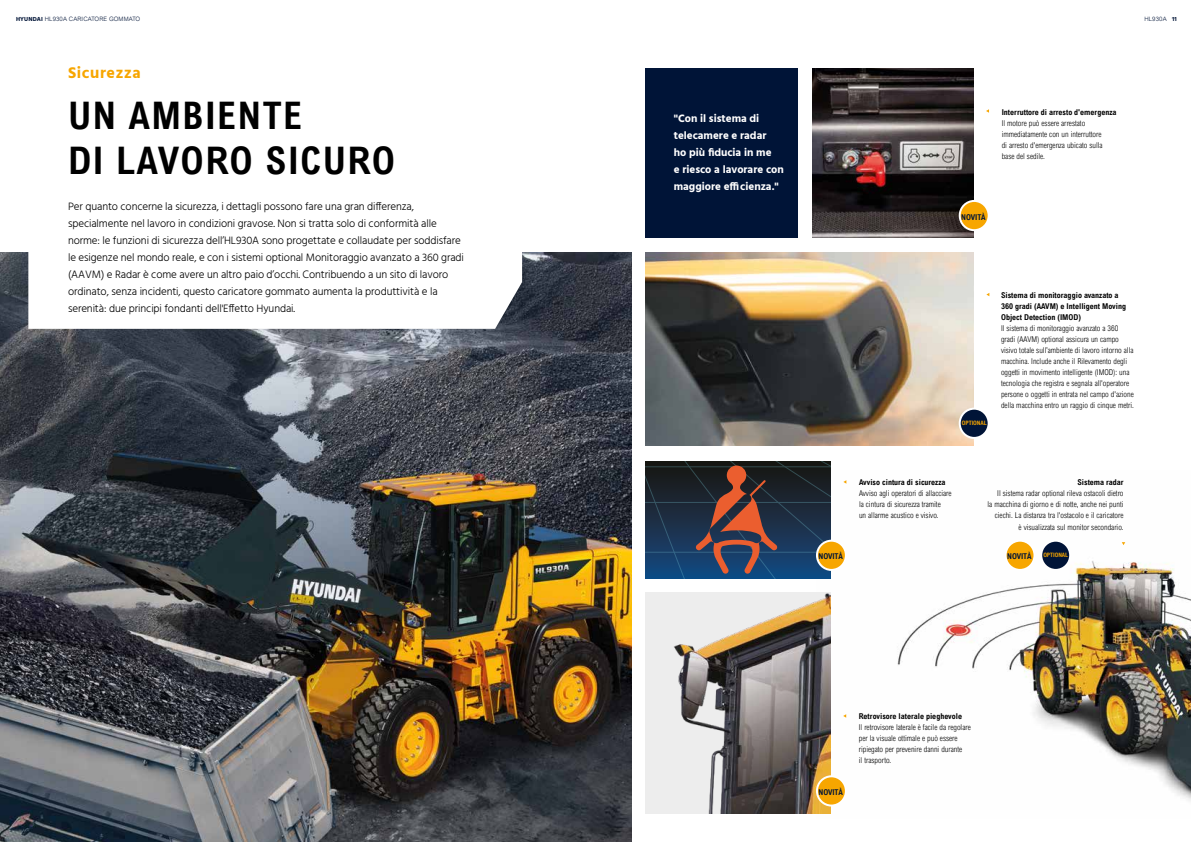
<style>
.page{position:relative;width:1191px;height:842px;background:#fff}
.page>*{position:absolute;margin:0;border:0;box-sizing:border-box;transform-origin:0 0}
.t1{font:700 condensed 38px/45px "Arial";letter-spacing:.04em;color:#000}
.t2{font:700 16px "Hind";letter-spacing:.04em;color:#f7a600}
.t3{font:300 11px/17px "Hind";letter-spacing:-.01em;color:#000}
.t4{font:700 11px/17px "Hind";color:#fff}
.t5{font:300 condensed 8px/11px "Arial";color:#000}
.t6{font:700 condensed 8px/11px "Arial";color:#000}
.t7{font:700 condensed 8px "Arial";letter-spacing:-.01em;color:#001437}
.t8{font:300 6px "Arial";letter-spacing:.02em;color:#001437}
.t9{font:700 condensed 6px "Arial";letter-spacing:-.01em;color:#f7a600}
.s1{font-family:"Hind";font-weight:700}
</style>
<div class="page">
<img style="left:816px;top:471px;width:375px;height:343px">
<img style="left:812px;top:68px;width:161px;height:170px">
<img style="left:0;top:252px;width:631px;height:590px">
<div style="left:645px;top:68px;width:153px;height:170px;background:#001437"></div>
<img style="left:645px;top:592px;width:185px;height:222px">
<svg style="left:645px;top:461px;width:185px;height:117px;background:#313544"></svg>
<svg style="left:843px;top:480px;width:3px;height:4px"></svg>
<svg style="left:28px;top:252px;width:494px;height:77px"></svg>
<svg style="left:843px;top:714px;width:3px;height:4px"></svg>
<svg style="left:1121px;top:542px;width:4px;height:3px"></svg>
<img style="left:645px;top:252px;width:328px;height:193px">
<div style="left:959px;top:201px;width:29px;height:29px;background:#f7a600;border-radius:50%"></div>
<div style="left:958px;top:200px;width:31px;height:31px;border:2px solid #fff;border-radius:50%"></div>
<div style="left:817px;top:541px;width:29px;height:29px;background:#f7a600;border-radius:50%"></div>
<div style="left:816px;top:540px;width:31px;height:31px;border:2px solid #fff;border-radius:50%"></div>
<div style="left:817px;top:776px;width:29px;height:29px;background:#f7a600;border-radius:50%"></div>
<div style="left:816px;top:775px;width:31px;height:31px;border:2px solid #fff;border-radius:50%"></div>
<div style="left:959px;top:409px;width:29px;height:29px;background:#001437;border-radius:50%"></div>
<div style="left:958px;top:408px;width:31px;height:31px;border:2px solid #fff;border-radius:50%"></div>
<div style="left:1005px;top:541px;width:29px;height:29px;background:#f7a600;border-radius:50%"></div>
<div style="left:1004px;top:540px;width:31px;height:31px;border:2px solid #fff;border-radius:50%"></div>
<div style="left:1041px;top:541px;width:29px;height:29px;background:#001437;border-radius:50%"></div>
<div style="left:1040px;top:540px;width:31px;height:31px;border:2px solid #fff;border-radius:50%"></div>
<p class="t8" style="left:16px;top:15px;width:126px"><span class="s1">HYUNDAI</span> HL930A CARICATORE GOMMATO</p>
<p class="t8" style="left:1144px;top:15px;width:34px">HL930A <span class="s1">11</span></p>
<h2 class="t2" style="left:68px;top:63px;width:74px">Sicurezza</h2>
<h1 class="t1" style="left:68px;top:93px;width:328px">UN AMBIENTE<br>DI LAVORO SICURO</h1>
<p class="t3" style="left:68px;top:199px;width:397px">Per quanto concerne la sicurezza, i dettagli possono fare una gran differenza, specialmente nel lavoro in condizioni gravose. Non si tratta solo di conformità alle norme: le funzioni di sicurezza dell’HL930A sono progettate e collaudate per soddisfare le esigenze nel mondo reale, e con i sistemi optional Monitoraggio avanzato a 360 gradi (AAVM) e Radar è come avere un altro paio d’occhi. Contribuendo a un sito di lavoro ordinato, senza incidenti, questo caricatore gommato aumenta la produttività e la serenità: due principi fondanti dell'Effetto Hyundai.</p>
<h3 class="t4" style="left:674px;top:109px;width:111px">"Con il sistema di telecamere e radar<br>ho più fiducia in me<br>e riesco a lavorare con maggiore efficienza."</h3>
<p class="t6" style="left:1001px;top:106px;width:116px">Interruttore di arresto d'emergenza</p>
<p class="t5" style="left:1001px;top:117px;width:102px">Il motore può essere arrestato immediatamente con un interruttore di arresto d'emergenza ubicato sulla base del sedile.</p>
<p class="t7" style="left:961px;top:212px;width:26px">NOVITÀ</p>
<p class="t9" style="left:961px;top:420px;width:26px">OPTIONAL</p>
<p class="t6" style="left:1001px;top:290px;width:126px">Sistema di monitoraggio avanzato a<br>360 gradi (AAVM) e Intelligent Moving<br>Object Detection (IMOD)</p>
<p class="t5" style="left:1001px;top:323px;width:134px">Il sistema di monitoraggio avanzato a 360 gradi (AAVM) optional assicura un campo visivo totale sull’ambiente di lavoro intorno alla macchina. Include anche il Rilevamento degli oggetti in movimento intelligente (IMOD): una tecnologia che registra e segnala all'operatore persone o oggetti in entrata nel campo d'azione della macchina entro un raggio di cinque metri.</p>
<p class="t7" style="left:818px;top:552px;width:26px">NOVITÀ</p>
<p class="t6" style="left:859px;top:477px;width:88px">Avviso cintura di sicurezza</p>
<p class="t5" style="left:859px;top:488px;width:94px">Avviso agli operatori di allacciare la cintura di sicurezza tramite<br>un allarme acustico e visivo.</p>
<p class="t6" style="left:1077px;top:477px;width:48px">Sistema radar</p>
<p class="t5" style="left:987px;top:488px;width:137px;text-align:right">Il sistema radar optional rileva ostacoli dietro<br>la macchina di giorno e di notte, anche nei punti ciechi. La distanza tra l'ostacolo e il caricatore<br>è visualizzata sul monitor secondario.</p>
<p class="t7" style="left:1007px;top:552px;width:26px">NOVITÀ</p>
<p class="t9" style="left:1043px;top:552px;width:26px">OPTIONAL</p>
<p class="t7" style="left:818px;top:788px;width:26px">NOVITÀ</p>
<p class="t6" style="left:859px;top:711px;width:105px">Retrovisore laterale pieghevole</p>
<p class="t5" style="left:859px;top:722px;width:113px">Il retrovisore laterale è facile da regolare per la visuale ottimale e può essere ripiegato per prevenire danni durante<br>il trasporto.</p>
</div>
